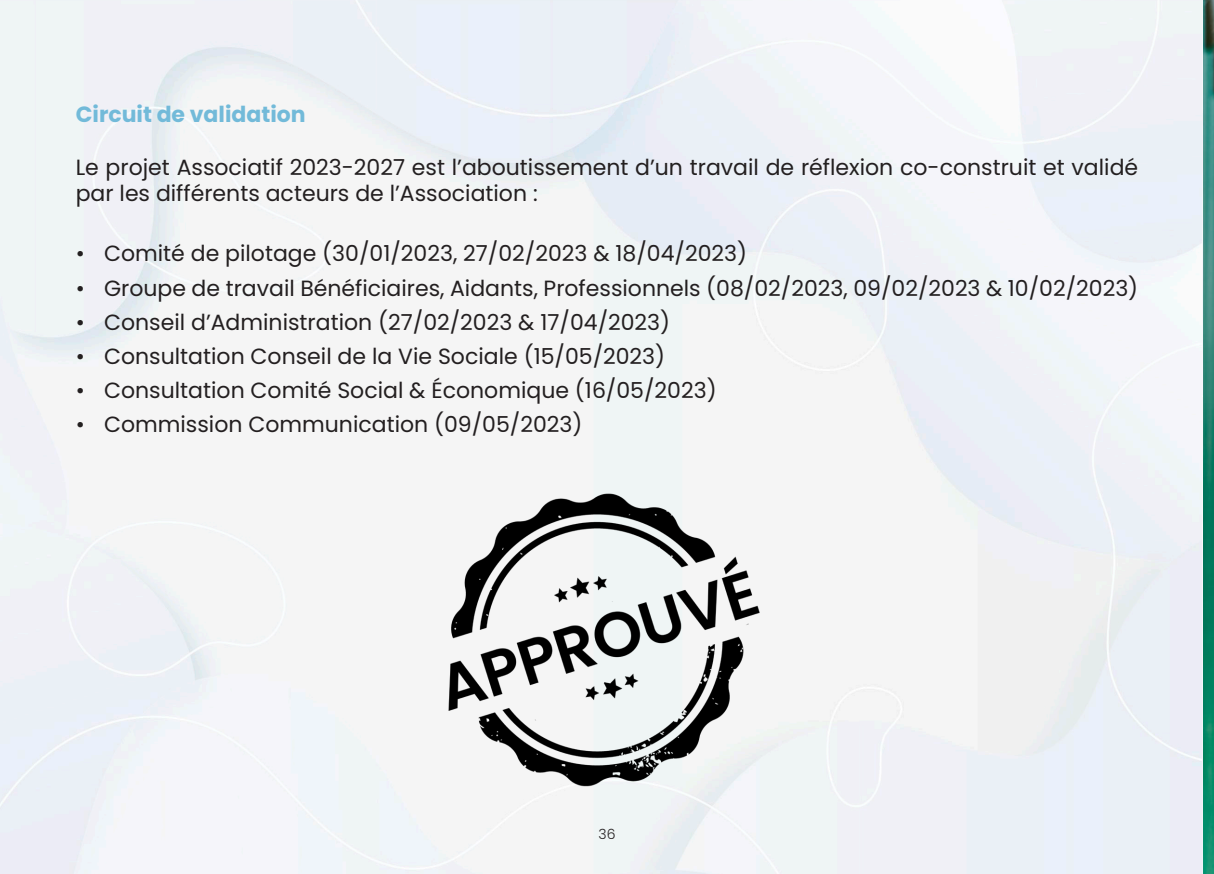
<style>
.page{position:relative;width:1214px;height:874px;background:#fff}
.page>*{position:absolute;margin:0;border:0;box-sizing:border-box;transform-origin:0 0}
.t1{font:22px/26.4px "Poppins";color:#231f20}
.t2{font:700 22px "Poppins";color:#72bad9}
.t3{font:300 14px "Poppins";color:#231f20}
</style>
<div class="page">
<img style="left:403px;top:443px;width:385px;height:374px">
<img style="left:1203px;top:0;width:10px;height:873px">
<p class="t2" style="left:76px;top:101px;width:231px">Circuit de validation</p>
<p class="t1" style="left:76px;top:154px;width:1063px">Le projet Associatif 2023-2027 est l’aboutissement d’un travail de réflexion co-construit et validé par les différents acteurs de l’Association :</p>
<p class="t1" style="left:76px;top:240px;width:673px">• Comité de pilotage (30/01/2023, 27/02/2023 &amp; 18/04/2023)</p>
<p class="t1" style="left:76px;top:274px;width:1063px">• Groupe de travail Bénéficiaires, Aidants, Professionnels (08/02/2023, 09/02/2023 &amp; 10/02/2023)</p>
<p class="t1" style="left:76px;top:308px;width:596px">• Conseil d’Administration (27/02/2023 &amp; 17/04/2023)</p>
<p class="t1" style="left:76px;top:342px;width:591px">• Consultation Conseil de la Vie Sociale (15/05/2023)</p>
<p class="t1" style="left:76px;top:376px;width:642px">• Consultation Comité Social &amp; Économique (16/05/2023)</p>
<p class="t1" style="left:76px;top:410px;width:508px">• Commission Communication (09/05/2023)</p>
<p class="t3" style="left:598px;top:825px;width:18px">36</p>
</div>
